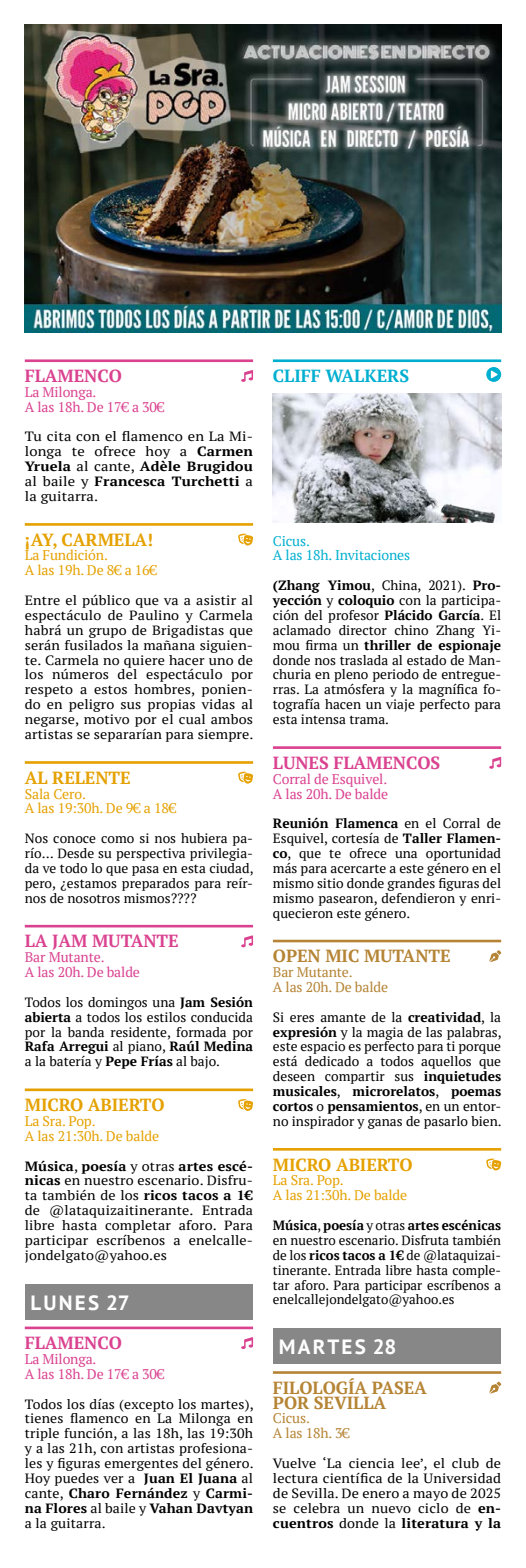
<style>
.page{position:relative;width:526px;height:1568px;background:#fff}
.page>*{position:absolute;margin:0;border:0;box-sizing:border-box;transform-origin:0 0}
.t1{font:700 20.65px "PT Sans";letter-spacing:.105em;color:#fff}
.t2{font:700 17.5px "PT Serif";letter-spacing:-.005em;color:#e5a100}
.t3{font:700 17.5px "PT Serif";letter-spacing:-.005em;color:#da4290}
.t4{font:700 17.5px/14.9px "PT Serif";letter-spacing:-.005em;color:#b58435}
.t5{font:700 17.5px "PT Serif";letter-spacing:-.005em;color:#00afd0}
.t6{font:14px/14.9px "PT Serif";letter-spacing:-.01em;color:#da4290}
.t7{font:14px/14.9px "PT Serif";letter-spacing:-.01em;color:#e5a100}
.t8{font:14px/14.9px "PT Serif";letter-spacing:-.01em;color:#b58435}
.t9{font:14px/14.9px "PT Serif";letter-spacing:-.01em;color:#00afd0}
.t10{font:13.3px/14.9px "PT Serif";color:#000;text-align:justify}
.t11{font:13.3px/14.9px "PT Serif";color:#000;text-align:justify;scale:1.07 1}
.t12{font:13.3px/14.9px "PT Serif";color:#000;text-align:justify;scale:1.05 1}
.t13{font:13.3px/14.9px "PT Serif";color:#000;text-align:justify;scale:1.1 1}
.s1{font-weight:700}
</style>
<div class="page">
<hr style="left:25px;top:359px;width:228px;height:3px;background:#da4290">
<hr style="left:25px;top:523px;width:228px;height:3px;background:#e5a100">
<hr style="left:25px;top:761px;width:228px;height:3px;background:#e5a100">
<hr style="left:25px;top:925px;width:228px;height:2px;background:#da4290">
<hr style="left:25px;top:1088px;width:228px;height:3px;background:#e5a100">
<div style="left:26px;top:1284px;width:227px;height:35px;background:#878787"></div>
<hr style="left:25px;top:1326px;width:228px;height:3px;background:#da4290">
<svg style="left:241px;top:370px;width:12px;height:12px"></svg>
<svg style="left:238px;top:534px;width:15px;height:12px"></svg>
<svg style="left:238px;top:772px;width:15px;height:12px"></svg>
<svg style="left:241px;top:935px;width:12px;height:12px"></svg>
<svg style="left:238px;top:1099px;width:15px;height:12px"></svg>
<svg style="left:241px;top:1337px;width:12px;height:12px"></svg>
<hr style="left:273px;top:359px;width:228px;height:3px;background:#00afd0">
<hr style="left:273px;top:746px;width:228px;height:3px;background:#da4290">
<hr style="left:273px;top:939px;width:228px;height:3px;background:#b58435">
<hr style="left:273px;top:1148px;width:228px;height:2px;background:#e5a100">
<div style="left:273px;top:1328px;width:227px;height:36px;background:#878787"></div>
<hr style="left:273px;top:1371px;width:228px;height:2px;background:#b58435">
<svg style="left:486px;top:367px;width:15px;height:15px"></svg>
<svg style="left:489px;top:757px;width:12px;height:12px"></svg>
<svg style="left:489px;top:950px;width:12px;height:12px"></svg>
<svg style="left:486px;top:1158px;width:15px;height:12px"></svg>
<svg style="left:489px;top:1381px;width:12px;height:12px"></svg>
<img style="left:273px;top:394px;width:228px;height:128px">
<img style="left:25px;top:25px;width:476px;height:307px">
<h2 class="t3" style="left:25px;top:364px;width:99px">FLAMENCO</h2>
<p class="t6" style="left:25px;top:384px;width:141px">La Milonga.<br>A las 18h. De 17¤ a 30¤</p>
<p class="t13" style="left:25px;top:429px;width:209px">Tu cita con el flamenco en La Mi&shy;longa te ofrece hoy a <span class="s1">Carmen Yruela</span> al cante, <span class="s1">Adèle Brugidou </span>al baile y <span class="s1">Francesca Turchetti</span> a la guitarra.</p>
<h2 class="t2" style="left:25px;top:528px;width:130px">¡AY, CARMELA!</h2>
<p class="t7" style="left:25px;top:548px;width:134px">La Fundición.<br>A las 19h. De 8¤ a 16¤</p>
<p class="t11" style="left:25px;top:593px;width:215px">Entre el público que va a asistir al espectáculo de Paulino y Carmela habrá un grupo de Brigadistas que serán fusilados la mañana siguien&shy;te. Carmela no quiere hacer uno de los números del espectáculo por respeto a estos hombres, ponien&shy;do en peligro sus propias vidas al negarse, motivo por el cual ambos artistas se separarían para siempre.</p>
<h2 class="t2" style="left:25px;top:766px;width:107px">AL RELENTE</h2>
<p class="t7" style="left:25px;top:786px;width:153px">Sala Cero.<br>A las 19:30h. De 9¤ a 18¤</p>
<p class="t10" style="left:25px;top:831px;width:230px">Nos conoce como si nos hubiera pa&shy;río… Desde su perspectiva privilegia&shy;da ve todo lo que pasa en esta ciudad, pero, ¿estamos preparados para reír&shy;nos de nosotros mismos????</p>
<h2 class="t3" style="left:25px;top:929px;width:155px">LA JAM MUTANTE</h2>
<p class="t6" style="left:25px;top:949px;width:117px">Bar Mutante.<br>A las 20h. De balde</p>
<p class="t10" style="left:25px;top:994px;width:230px">Todos los domingos una <span class="s1">Jam Sesión abierta</span> a todos los estilos conducida por la banda residente, formada por <span class="s1">Rafa Arregui</span> al piano, <span class="s1">Raúl Medina </span>a la batería y <span class="s1">Pepe Frías</span> al bajo.</p>
<h2 class="t2" style="left:25px;top:1093px;width:141px">MICRO ABIERTO</h2>
<p class="t7" style="left:25px;top:1113px;width:136px">La Sra. Pop.<br>A las 21:30h. De balde</p>
<p class="t11" style="left:25px;top:1158px;width:215px"><span class="s1">Música</span>, <span class="s1">poesía</span> y otras <span class="s1">artes escé&shy;nicas</span> en nuestro escenario. Disfru&shy;ta también de los <span class="s1">ricos tacos a 1¤ </span>de @lataquizaitinerante. Entrada libre hasta completar aforo. Para participar escríbenos a enelcalle&shy;jondelgato@yahoo.es</p>
<h1 class="t1" style="left:31px;top:1291px;width:101px">LUNES 27</h1>
<h2 class="t3" style="left:25px;top:1331px;width:99px">FLAMENCO</h2>
<p class="t6" style="left:25px;top:1351px;width:141px">La Milonga.<br>A las 18h. De 17¤ a 30¤</p>
<p class="t12" style="left:25px;top:1396px;width:219px">Todos los días (excepto los martes), tienes flamenco en La Milonga en triple función, a las 18h, las 19:30h y a las 21h, con artistas profesiona&shy;les y figuras emergentes del género.<br>Hoy puedes ver a <span class="s1">Juan El Juana</span> al cante, <span class="s1">Charo Fernández</span> y <span class="s1">Carmi&shy;na Flores</span> al baile y <span class="s1">Vahan Davtyan </span>a la guitarra.</p>
<h2 class="t5" style="left:273px;top:364px;width:138px">CLIFF WALKERS</h2>
<p class="t9" style="left:273px;top:533px;width:139px">Cicus.<br>A las 18h. Invitaciones</p>
<p class="t10" style="left:273px;top:578px;width:230px"><span class="s1">(Zhang Yimou</span>, China, 2021). <span class="s1">Pro&shy;yección</span> y <span class="s1">coloquio</span> con la participa&shy;ción del profesor <span class="s1">Plácido García</span>. El aclamado director chino Zhang Yi&shy;mou firma un <span class="s1">thriller de espionaje </span>donde nos traslada al estado de Man&shy;churia en pleno periodo de entregue&shy;rras. La atmósfera y la magnífica fo&shy;tografía hacen un viaje perfecto para esta intensa trama.</p>
<h2 class="t3" style="left:273px;top:751px;width:169px">LUNES FLAMENCOS</h2>
<p class="t6" style="left:273px;top:771px;width:117px">Corral de Esquivel.<br>A las 20h. De balde</p>
<p class="t10" style="left:273px;top:816px;width:230px"><span class="s1">Reunión Flamenca</span> en el Corral de Esquivel, cortesía de <span class="s1">Taller Flamen&shy;co</span>, que te ofrece una oportunidad más para acercarte a este género en el mismo sitio donde grandes figuras del mismo pasearon, defendieron y enri&shy;quecieron este género.</p>
<h2 class="t4" style="left:273px;top:948px;width:179px">OPEN MIC MUTANTE</h2>
<p class="t8" style="left:273px;top:964px;width:117px">Bar Mutante.<br>A las 20h. De balde</p>
<p class="t10" style="left:273px;top:1009px;width:230px">Si eres amante de la <span class="s1">creatividad</span>, la <span class="s1">expresión</span> y la magia de las palabras, este espacio es perfecto para ti porque está dedicado a todos aquellos que deseen compartir sus <span class="s1">inquietudes musicales</span>, <span class="s1">microrelatos</span>, <span class="s1">poemas cortos</span> o <span class="s1">pensamientos</span>, en un entor&shy;no inspirador y ganas de pasarlo bien.</p>
<h2 class="t2" style="left:273px;top:1152px;width:141px">MICRO ABIERTO</h2>
<p class="t7" style="left:273px;top:1172px;width:136px">La Sra. Pop.<br>A las 21:30h. De balde</p>
<p class="t10" style="left:273px;top:1217px;width:230px"><span class="s1">Música</span>, <span class="s1">poesía</span> y otras <span class="s1">artes escénicas </span>en nuestro escenario. Disfruta también de los <span class="s1">ricos tacos a 1¤</span> de @lataquizai&shy;tinerante. Entrada libre hasta comple&shy;tar aforo. Para participar escríbenos a enelcallejondelgato@yahoo.es</p>
<h1 class="t1" style="left:279px;top:1335px;width:119px">MARTES 28</h1>
<h2 class="t4" style="left:273px;top:1379px;width:156px">FILOLOGÍA PASEA<br>POR SEVILLA</h2>
<p class="t8" style="left:273px;top:1410px;width:78px">Cicus.<br>A las 18h. 3¤</p>
<p class="t11" style="left:273px;top:1455px;width:215px">Vuelve ‘La ciencia lee’, el club de lectura científica de la Universidad de Sevilla. De enero a mayo de 2025 se celebra un nuevo ciclo de <span class="s1">en&shy;cuentros</span> donde la <span class="s1">literatura y la</span></p>
</div>
